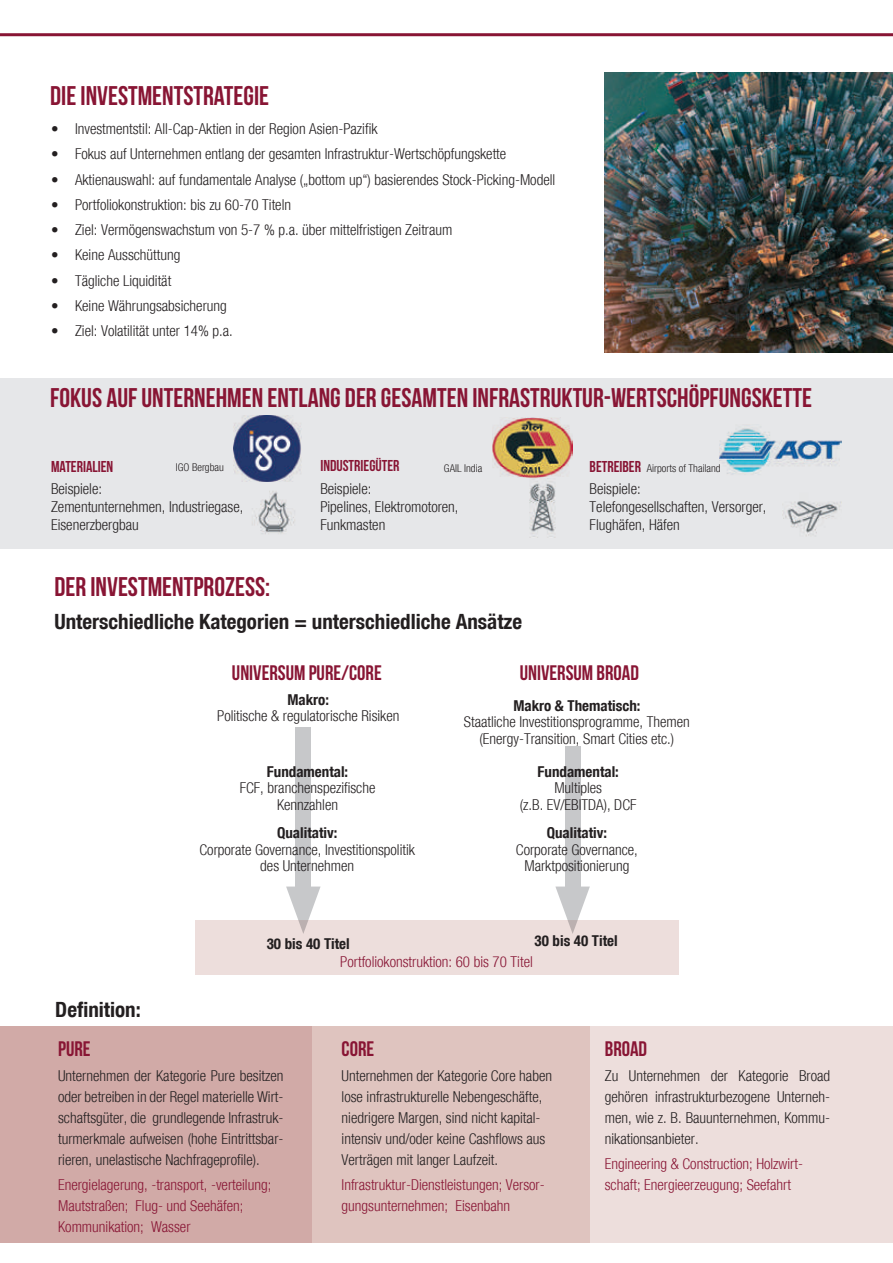
<style>
.page{position:relative;width:893px;height:1263px;background:#fff}
.page>*{position:absolute;margin:0;border:0;box-sizing:border-box;transform-origin:0 0}
.t1{font:27px "Bebas Neue";color:#881534}
.t2{font:21px "Helvetica Neue LT 77 Bold Cond";color:#231f20}
.t3{font:21px "Bebas Neue";color:#881534}
.t4{font:15.75px "Bebas Neue";color:#881534}
.t5{font:15px/21px "Helvetica Neue LT 47 Light Cond";color:#231f20;text-align:center}
.t6{font:15px/21px "Helvetica Neue LT 47 Light Cond";color:#881534}
.t7{font:15px "Helvetica Neue LT 77 Bold Cond";color:#231f20}
.t8{font:10.8px "Helvetica Neue LT 47 Light Cond";color:#231f20}
</style>
<div class="page">
<div style="left:0;top:378px;width:893px;height:171px;background:#e6e7e9"></div>
<div style="left:590px;top:1026px;width:303px;height:216px;background:#eddedc"></div>
<div style="left:312px;top:1026px;width:278px;height:216px;background:#dfc4bf"></div>
<div style="left:0;top:1026px;width:312px;height:216px;background:#d1aaa7"></div>
<div style="left:196px;top:920px;width:483px;height:54px;background:#eddedc"></div>
<div style="left:296px;top:727px;width:15px;height:159px;background:#c7c8ca"></div>
<svg style="left:286px;top:886px;width:35px;height:48px"></svg>
<div style="left:296px;top:886px;width:15px;height:20px;background:#c7c8ca"></div>
<div style="left:565px;top:746px;width:15px;height:140px;background:#c7c8ca"></div>
<svg style="left:555px;top:886px;width:35px;height:48px"></svg>
<div style="left:565px;top:886px;width:15px;height:20px;background:#c7c8ca"></div>
<hr style="left:0;top:33px;width:893px;height:3px;background:#881534">
<img style="left:252px;top:491px;width:43px;height:43px">
<img style="left:782px;top:501px;width:60px;height:35px">
<img style="left:529px;top:478px;width:27px;height:60px">
<img style="left:233px;top:415px;width:69px;height:67px">
<img style="left:492px;top:417px;width:81px;height:61px">
<img style="left:719px;top:428px;width:123px;height:47px">
<img style="left:605px;top:72px;width:288px;height:281px">
<h1 class="t1" style="left:50px;top:81px;width:220px">DIE INVESTMENTSTRATEGIE</h1>
<p class="t5" style="left:51px;top:118px;width:328px">• Investmentstil: All-Cap-Aktien in der Region Asien-Pazifik</p>
<p class="t5" style="left:51px;top:143px;width:457px">• Fokus auf Unternehmen entlang der gesamten Infrastruktur-Wertschöpfungskette</p>
<p class="t5" style="left:51px;top:169px;width:506px">• Aktienauswahl: auf fundamentale Analyse („bottom up“) basierendes Stock-Picking-Modell</p>
<p class="t5" style="left:51px;top:194px;width:242px">• Portfoliokonstruktion: bis zu 60-70 Titeln</p>
<p class="t5" style="left:51px;top:219px;width:403px">• Ziel: Vermögenswachstum von 5-7 % p.a. über mittelfristigen Zeitraum</p>
<p class="t5" style="left:51px;top:244px;width:131px">• Keine Ausschüttung</p>
<p class="t5" style="left:51px;top:270px;width:122px">• Tägliche Liquidität</p>
<p class="t5" style="left:51px;top:295px;width:177px">• Keine Währungsabsicherung</p>
<p class="t5" style="left:51px;top:320px;width:183px">• Ziel: Volatilität unter 14% p.a.</p>
<h1 class="t1" style="left:50px;top:383px;width:763px">FOKUS AUF UNTERNEHMEN ENTLANG DER GESAMTEN INFRASTRUKTUR-WERTSCHÖPFUNGSKETTE</h1>
<p class="t4" style="left:320px;top:457px;width:81px">INDUSTRIEGÜTER</p>
<p class="t5" style="left:320px;top:479px;width:140px;line-height:18px;text-align:left">Beispiele:<br>Pipelines, Elektromotoren,<br>Funkmasten</p>
<p class="t4" style="left:51px;top:457px;width:64px">MATERIALIEN</p>
<p class="t8" style="left:176px;top:461px;width:50px">IGO Bergbau</p>
<p class="t8" style="left:444px;top:462px;width:40px">GAIL India</p>
<p class="t5" style="left:51px;top:479px;width:194px;line-height:18px;text-align:left">Beispiele:<br>Zementunternehmen, Industriegase,<br>Eisenerzbergbau</p>
<h1 class="t1" style="left:55px;top:572px;width:217px">DER INVESTMENTPROZESS:</h1>
<h2 class="t2" style="left:55px;top:609px;width:469px">Unterschiedliche Kategorien = unterschiedliche Ansätze</h2>
<p class="t4" style="left:590px;top:458px;width:53px">BETREIBER</p>
<p class="t5" style="left:590px;top:480px;width:178px;line-height:18px;text-align:left">Beispiele:<br>Telefongesellschaften, Versorger,<br>Flughäfen, Häfen</p>
<p class="t8" style="left:647px;top:461px;width:75px">Airports of Thailand</p>
<h2 class="t3" style="left:232px;top:661px;width:151px">UNIVERSUM PURE/CORE</h2>
<p class="t7" style="left:287px;top:690px;width:43px">Makro:</p>
<p class="t5" style="left:217px;top:705px;width:184px">Politische &amp; regulatorische Risiken</p>
<p class="t7" style="left:267px;top:762px;width:83px">Fundamental:</p>
<p class="t5" style="left:240px;top:780px;width:137px;line-height:16.5px">FCF, branchenspezifische<br>Kennzahlen</p>
<p class="t7" style="left:277px;top:824px;width:62px">Qualitativ:</p>
<p class="t5" style="left:200px;top:841px;width:217px;line-height:16.5px">Corporate Governance, Investitionspolitik des Unternehmen</p>
<h2 class="t3" style="left:520px;top:661px;width:121px">UNIVERSUM BROAD</h2>
<p class="t7" style="left:513px;top:696px;width:129px">Makro &amp; Thematisch:</p>
<p class="t5" style="left:464px;top:713px;width:227px;line-height:16.5px">Staatliche Investitionsprogramme, Themen (Energy-Transition, Smart Cities etc.)</p>
<p class="t7" style="left:538px;top:762px;width:83px">Fundamental:</p>
<p class="t5" style="left:520px;top:780px;width:118px;line-height:16.5px">Multiples<br>(z.B. EV/EBITDA), DCF</p>
<p class="t7" style="left:547px;top:824px;width:62px">Qualitativ:</p>
<p class="t5" style="left:516px;top:841px;width:123px;line-height:16.5px">Corporate Governance,<br>Marktpositionierung</p>
<p class="t7" style="left:535px;top:931px;width:85px">30 bis 40 Titel</p>
<p class="t7" style="left:267px;top:934px;width:85px">30 bis 40 Titel</p>
<p class="t6" style="left:340px;top:951px;width:194px">Portfoliokonstruktion: 60 bis 70 Titel</p>
<h2 class="t2" style="left:55px;top:996px;width:87px">Definition:</h2>
<h2 class="t3" style="left:58px;top:1037px;width:34px">PURE</h2>
<p class="t5" style="left:58px;top:1065px;width:227px;text-align:justify">Unternehmen der Kategorie Pure besitzen oder betreiben in der Regel materielle Wirt&shy;schaftsgüter, die grundlegende Infrastruk&shy;turmerkmale aufweisen (hohe Eintrittsbar&shy;rieren, unelastische Nachfrageprofile).</p>
<p class="t6" style="left:58px;top:1174px;width:215px">Energielagerung, -transport, -verteilung;<br>Mautstraßen; Flug- und Seehäfen;<br>Kommunikation; Wasser</p>
<h2 class="t3" style="left:342px;top:1037px;width:34px">CORE</h2>
<p class="t5" style="left:342px;top:1065px;width:212px;text-align:left">Unternehmen der Kategorie Core haben lose infrastrukturelle Nebengeschäfte, niedrigere Margen, sind nicht kapital&shy;intensiv und/oder keine Cashflows aus Verträgen mit langer Laufzeit.</p>
<p class="t6" style="left:342px;top:1174px;width:205px">Infrastruktur-Dienstleistungen; Versor&shy;gungsunternehmen; Eisenbahn</p>
<h2 class="t3" style="left:605px;top:1037px;width:44px">BROAD</h2>
<p class="t5" style="left:605px;top:1065px;width:227px;text-align:justify">Zu Unternehmen der Kategorie Broad gehören infrastrukturbezogene Unterneh&shy;men, wie z. B. Bauunternehmen, Kommu&shy;nikationsanbieter.</p>
<p class="t6" style="left:605px;top:1153px;width:200px">Engineering &amp; Construction; Holzwirt&shy;schaft; Energieerzeugung; Seefahrt</p>
</div>
